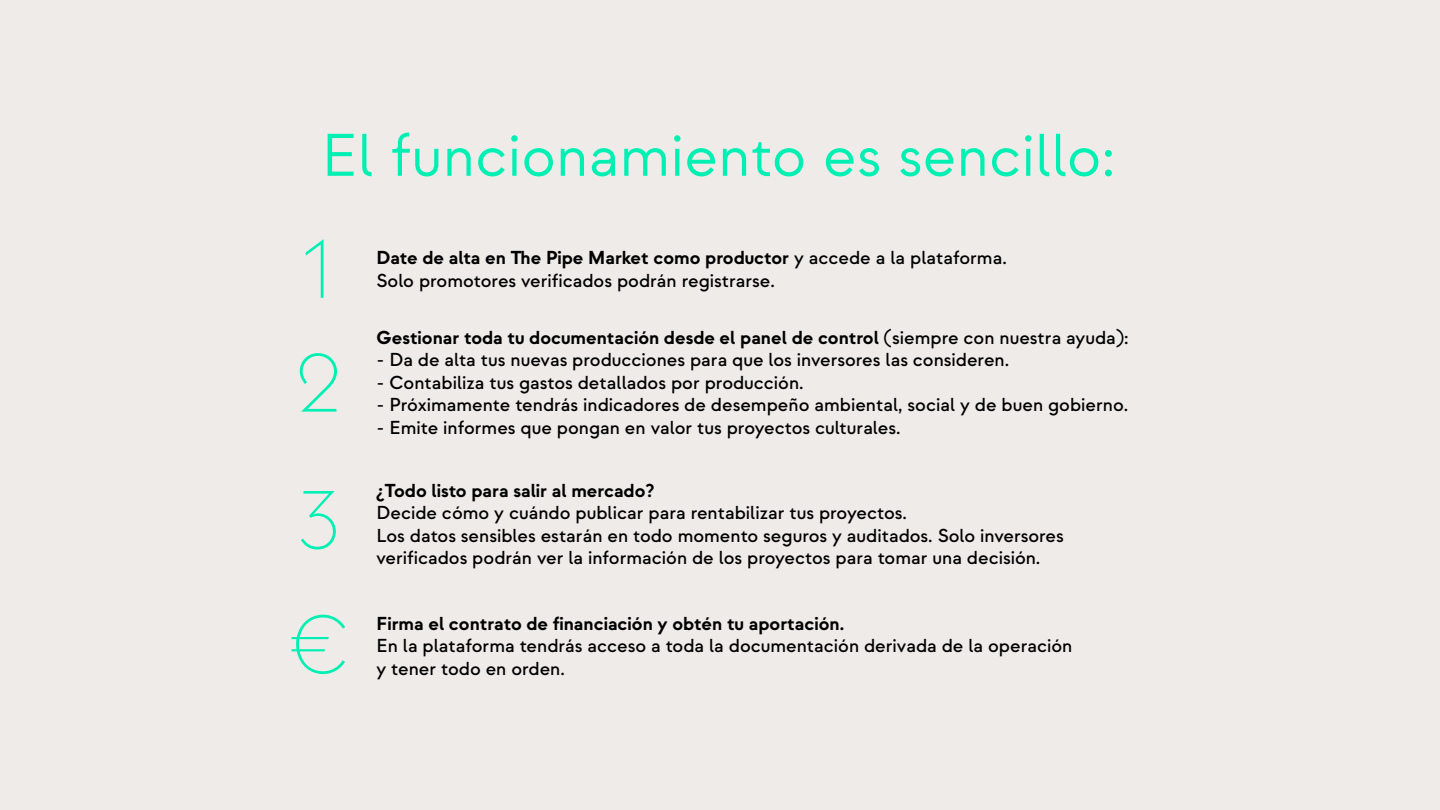
<style>
.page{position:relative;width:1440px;height:810px;background:#eeebe9}
.page>*{position:absolute;margin:0;border:0;box-sizing:border-box;transform-origin:0 0}
.t1{font:60px "Strawford";color:#00f0b4}
.t2{font:500 18.75px/22.5px "Strawford";color:#000}
.t3{font:700 18.75px "Strawford";color:#000}
.s1{font-weight:700}
.s2{font-weight:500}
</style>
<div class="page">
<svg style="left:306px;top:239px;width:18px;height:59px"></svg>
<svg style="left:300px;top:353px;width:37px;height:59px"></svg>
<svg style="left:301px;top:491px;width:35px;height:59px"></svg>
<svg style="left:292px;top:615px;width:53px;height:59px"></svg>
<h1 class="t1" style="left:321px;top:119px;width:796px">El funcionamiento es sencillo:</h1>
<p class="t2" style="left:376px;top:247px;width:632px"><span class="s1">Date de alta en The Pipe Market como productor</span> y accede a la plataforma.<br>Solo promotores verificados podrán registrarse.</p>
<p class="t3" style="left:376px;top:326px;width:753px">Gestionar toda tu documentación desde el panel de control <span class="s2">(siempre con nuestra ayuda):</span></p>
<p class="t2" style="left:376px;top:349px;width:634px">- Da de alta tus nuevas producciones para que los inversores las consideren.</p>
<p class="t2" style="left:376px;top:372px;width:429px">- Contabiliza tus gastos detallados por producción.</p>
<p class="t2" style="left:376px;top:394px;width:753px">- Próximamente tendrás indicadores de desempeño ambiental, social y de buen gobierno.</p>
<p class="t2" style="left:376px;top:417px;width:526px">- Emite informes que pongan en valor tus proyectos culturales.</p>
<p class="t3" style="left:376px;top:479px;width:279px">¿Todo listo para salir al mercado?</p>
<p class="t2" style="left:376px;top:502px;width:689px">Decide cómo y cuándo publicar para rentabilizar tus proyectos.<br>Los datos sensibles estarán en todo momento seguros y auditados. Solo inversores verificados podrán ver la información de los proyectos para tomar una decisión.</p>
<p class="t3" style="left:376px;top:612px;width:469px">Firma el contrato de financiación y obtén tu aportación.</p>
<p class="t2" style="left:376px;top:635px;width:697px">En la plataforma tendrás acceso a toda la documentación derivada de la operación y tener todo en orden.</p>
</div>
